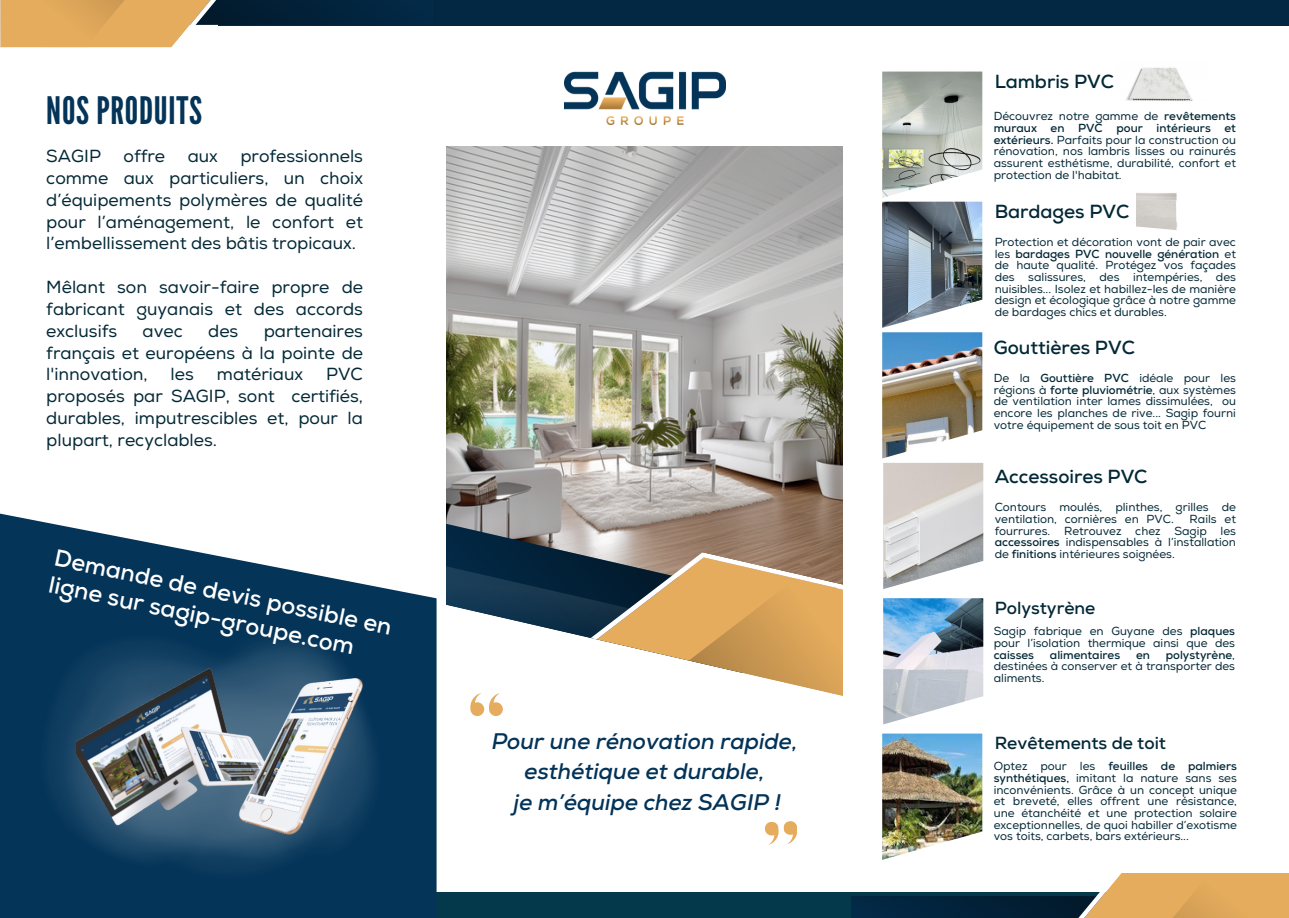
<style>
.page{position:relative;width:1289px;height:918px;background:#fff}
.page>*{position:absolute;margin:0;border:0;box-sizing:border-box;transform-origin:0 0}
.t1{font:37.8px "League Gothic";letter-spacing:.02em;color:#043458}
.t2{font:700 23.55px/27.6px "Nexa";color:#fff}
.t3{font:italic 700 22.5px/30.6px "Nexa";color:#033358;text-align:center}
.t4{font:700 18.9px "Nexa";color:#032836}
.t5{font:17.55px/21.9px "Nexa";color:#032836;text-align:justify}
.t6{font:700 17.4px "Nexa";color:#032836}
.t7{font:11.7px/11.7px "Nexa";color:#032836;text-align:justify}
.t8{font:700 11.7px "Nexa";color:#032836}
.s1{font-weight:700}
</style>
<div class="page">
<img style="left:446px;top:147px;width:397px;height:385px">
<svg style="left:446px;top:517px;width:314px;height:21px;background:#988f8a"></svg>
<svg style="left:590px;top:532px;width:253px;height:6px;background:#a48c7c"></svg>
<div style="left:0;top:892px;width:1226px;height:26px;background:#04394b"></div>
<svg style="left:0;top:513px;width:436px;height:405px;fill:#043458"></svg>
<svg style="left:851px;top:873px;width:437px;height:45px"></svg>
<div style="left:218px;top:0;width:1070px;height:25px;background:#032843"></div>
<svg style="left:0;top:0;width:434px;height:48px"></svg>
<img style="left:564px;top:71px;width:161px;height:53px">
<div style="left:12px;top:581px;width:403px;height:337px;background:#043458"></div>
<img style="left:77px;top:635px;width:312px;height:231px">
<img style="left:882px;top:202px;width:100px;height:126px">
<img style="left:882px;top:72px;width:100px;height:126px">
<img style="left:1126px;top:67px;width:67px;height:34px">
<img style="left:1136px;top:193px;width:42px;height:37px">
<svg style="left:398px;top:538px;width:445px;height:178px"></svg>
<svg style="left:765px;top:821px;width:32px;height:24px"></svg>
<img style="left:882px;top:332px;width:100px;height:127px">
<img style="left:883px;top:463px;width:100px;height:126px">
<img style="left:883px;top:598px;width:100px;height:126px">
<img style="left:882px;top:734px;width:100px;height:126px">
<h1 class="t1" style="left:46px;top:89px;width:157px">NOS PRODUITS</h1>
<h3 class="t5" style="left:46px;top:146px;width:56px">SAGIP</h3>
<h3 class="t5" style="left:123px;top:146px;width:43px">offre</h3>
<h3 class="t5" style="left:188px;top:146px;width:32px">aux</h3>
<h3 class="t5" style="left:46px;top:146px;width:318px;text-indent:194px">professionnels comme aux particuliers, un choix d’équipements polymères de qualité pour l’aménagement, le confort et l’embellissement des bâtis tropicaux.</h3>
<h3 class="t5" style="left:46px;top:277px;width:318px">Mêlant son savoir-faire propre de fabricant guyanais et des accords exclusifs</h3>
<h3 class="t5" style="left:142px;top:320px;width:42px">avec</h3>
<h3 class="t5" style="left:208px;top:320px;width:32px">des</h3>
<h3 class="t5" style="left:46px;top:320px;width:318px;text-indent:217px">partenaires français et européens à la pointe de l'innovation,</h3>
<h3 class="t5" style="left:46px;top:364px;width:318px;text-indent:280px">PVC proposés par SAGIP, sont certifiés, durables, imputrescibles et, pour la plupart, recyclables.</h3>
<h3 class="t5" style="left:171px;top:364px;width:25px">les</h3>
<h3 class="t5" style="left:217px;top:364px;width:88px">matériaux</h3>
<h2 class="t2" style="left:58px;top:543px;width:345px;rotate:12deg">Demande de devis possible en ligne sur sagip-groupe.com</h2>
<h3 class="t3" style="left:491px;top:727px;width:307px">Pour une rénovation rapide, esthétique et durable,<br>je m’équipe chez SAGIP !</h3>
<h3 class="t4" style="left:994px;top:70px;width:121px">Lambris PVC</h3>
<p class="t7" style="left:993px;top:111px;width:244px">Découvrez notre gamme de <span class="s1">revêtements muraux en PVC pour intérieurs et extérieurs.</span> Parfaits pour la construction ou rénovation, nos lambris lisses ou rainurés assurent esthétisme, durabilité, confort et protection de l'habitat.</p>
<h3 class="t4" style="left:994px;top:200px;width:136px">Bardages PVC</h3>
<p class="t7" style="left:994px;top:237px;width:243px">Protection et décoration vont de pair avec les <span class="s1">bardages PVC nouvelle génération</span> et de haute qualité. Protégez vos façades des salissures, des intempéries, des nuisibles... Isolez et habillez-les de manière design et écologique grâce à notre gamme de bardages chics et durables.</p>
<h3 class="t4" style="left:993px;top:336px;width:143px">Gouttières PVC</h3>
<p class="t7" style="left:993px;top:373px;width:244px">De la <span class="s1">Gouttière PVC</span> idéale pour les régions à <span class="s1">forte pluviométrie</span>, aux systèmes de ventilation inter lames dissimulées, ou encore les planches de rive... Sagip fourni votre équipement de sous toit en PVC</p>
<h3 class="t4" style="left:994px;top:465px;width:154px">Accessoires PVC</h3>
<p class="t7" style="left:994px;top:502px;width:243px">Contours moulés, plinthes, grilles de ventilation, cornières en PVC.</p>
<p class="t7" style="left:994px;top:513px;width:243px;text-indent:195px">Rails et fourrures. Retrouvez chez Sagip les <span class="s1">accessoires</span> indispensables à l’installation de <span class="s1">finitions</span> intérieures soignées.</p>
<h3 class="t6" style="left:994px;top:597px;width:102px">Polystyrène</h3>
<p class="t7" style="left:993px;top:626px;width:243px">Sagip fabrique en Guyane des <span class="s1">plaques </span>pour l’isolation thermique ainsi que des</p>
<p class="t8" style="left:993px;top:648px;width:42px">caisses</p>
<p class="t8" style="left:1049px;top:648px;width:72px">alimentaires</p>
<p class="t8" style="left:1135px;top:648px;width:15px">en</p>
<p class="t7" style="left:993px;top:649px;width:243px;text-indent:172px"><span class="s1">polystyrène</span>, destinées à conserver et à transporter des aliments.</p>
<h3 class="t6" style="left:994px;top:732px;width:173px">Revêtements de toit</h3>
<p class="t7" style="left:993px;top:761px;width:245px">Optez pour les <span class="s1">feuilles de palmiers synthétiques,</span> imitant la nature sans ses inconvénients. Grâce à un concept unique et breveté, elles offrent une résistance, une étanchéité et une protection solaire exceptionnelles, de quoi habiller d’exotisme vos toits, carbets, bars extérieurs...</p>
</div>
